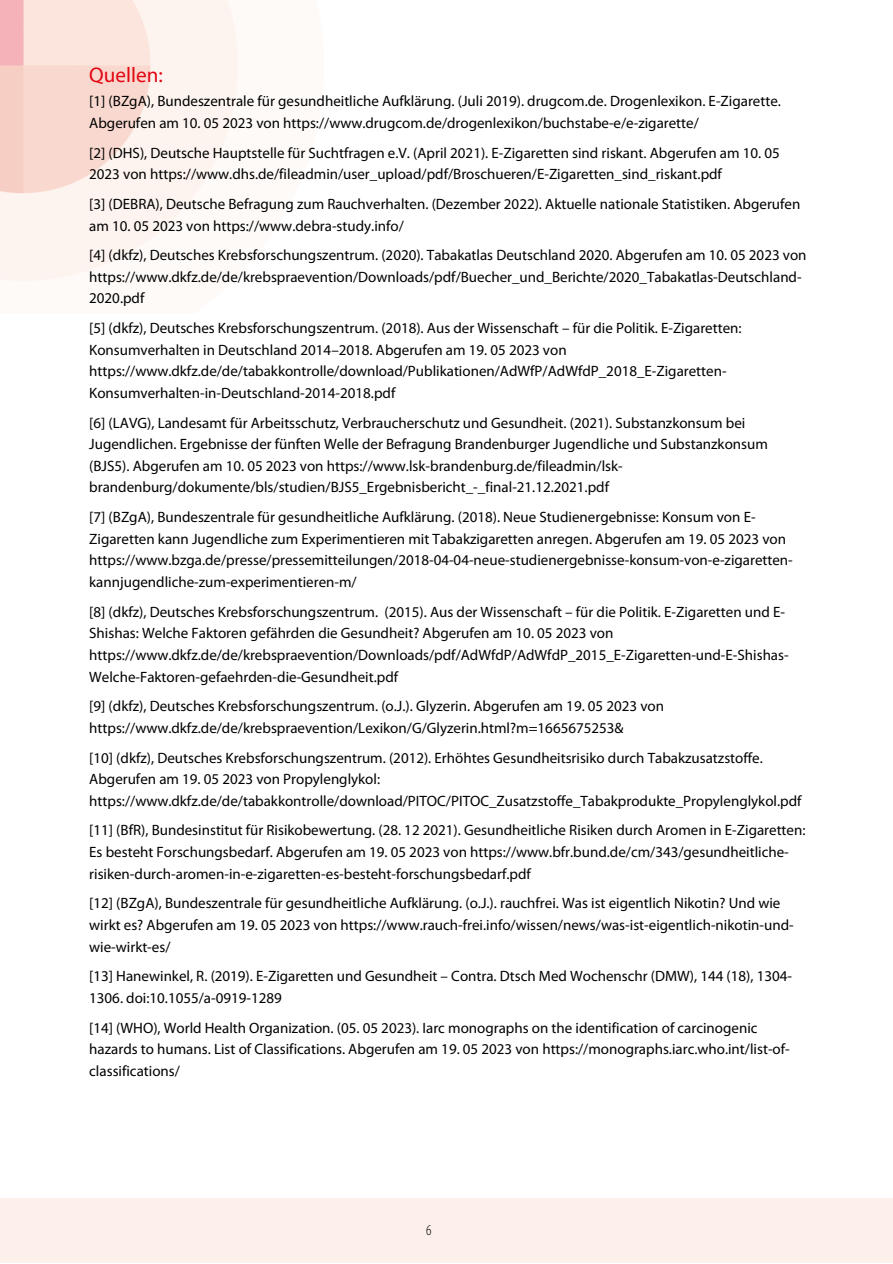
<style>
.page{position:relative;width:893px;height:1264px;background:#fff}
.page>*{position:absolute;margin:0;border:0;box-sizing:border-box;transform-origin:0 0}
.t1{font:21.15px "Myriad Pro";color:#e30613}
.t2{font:15px/21.6px "Myriad Pro";color:#000}
.t3{font:300 condensed 15px "Myriad Pro";color:#000}
</style>
<div class="page">
<img style="left:0;top:0;width:238px;height:281px">
<div style="left:0;top:1198px;width:892px;height:64px;background:#fdf0ea"></div>
<p class="t1" style="left:89px;top:66px;width:75px">Quellen:</p>
<p class="t2" style="left:89px;top:92px;width:693px">[1] (BZgA), Bundeszentrale für gesundheitliche Aufklärung. (Juli 2019). drugcom.de. Drogenlexikon. E-Zigarette.<br>Abgerufen am 10. 05 2023 von https://www.drugcom.de/drogenlexikon/buchstabe-e/e-zigarette/</p>
<p class="t2" style="left:89px;top:143px;width:692px">[2] (DHS), Deutsche Hauptstelle für Suchtfragen e.V. (April 2021). E-Zigaretten sind riskant. Abgerufen am 10. 05<br>2023 von https://www.dhs.de/fileadmin/user_upload/pdf/Broschueren/E-Zigaretten_sind_riskant.pdf</p>
<p class="t2" style="left:89px;top:194px;width:712px">[3] (DEBRA), Deutsche Befragung zum Rauchverhalten. (Dezember 2022). Aktuelle nationale Statistiken. Abgerufen am 10. 05 2023 von https://www.debra-study.info/</p>
<p class="t2" style="left:89px;top:246px;width:718px">[4] (dkfz), Deutsches Krebsforschungszentrum. (2020). Tabakatlas Deutschland 2020. Abgerufen am 10. 05 2023 von https://www.dkfz.de/de/krebspraevention/Downloads/pdf/Buecher_und_Berichte/2020_Tabakatlas-Deutschland-<br>2020.pdf</p>
<p class="t2" style="left:89px;top:318px;width:653px">[5] (dkfz), Deutsches Krebsforschungszentrum. (2018). Aus der Wissenschaft – für die Politik. E-Zigaretten:<br>Konsumverhalten in Deutschland 2014–2018. Abgerufen am 19. 05 2023 von https://www.dkfz.de/de/tabakkontrolle/download/Publikationen/AdWfP/AdWfdP_2018_E-Zigaretten-Konsumverhalten-in-Deutschland-2014-2018.pdf</p>
<p class="t2" style="left:89px;top:413px;width:680px">[6] (LAVG), Landesamt für Arbeitsschutz, Verbraucherschutz und Gesundheit. (2021). Substanzkonsum bei Jugendlichen. Ergebnisse der fünften Welle der Befragung Brandenburger Jugendliche und Substanzkonsum (BJS5). Abgerufen am 10. 05 2023 von https://www.lsk-brandenburg.de/fileadmin/lsk&shy;brandenburg/dokumente/bls/studien/BJS5_Ergebnisbericht_-_final-21.12.2021.pdf</p>
<p class="t2" style="left:89px;top:507px;width:705px">[7] (BZgA), Bundeszentrale für gesundheitliche Aufklärung. (2018). Neue Studienergebnisse: Konsum von E-Zigaretten kann Jugendliche zum Experimentieren mit Tabakzigaretten anregen. Abgerufen am 19. 05 2023 von https://www.bzga.de/presse/pressemitteilungen/2018-04-04-neue-studienergebnisse-konsum-von-e-zigaretten&shy;kannjugendliche-zum-experimentieren-m/</p>
<p class="t2" style="left:89px;top:602px;width:701px">[8] (dkfz), Deutsches Krebsforschungszentrum. (2015). Aus der Wissenschaft – für die Politik. E-Zigaretten und E-Shishas: Welche Faktoren gefährden die Gesundheit? Abgerufen am 10. 05 2023 von https://www.dkfz.de/de/krebspraevention/Downloads/pdf/AdWfdP/AdWfdP_2015_E-Zigaretten-und-E-Shishas-Welche-Faktoren-gefaehrden-die-Gesundheit.pdf</p>
<p class="t2" style="left:89px;top:696px;width:576px">[9] (dkfz), Deutsches Krebsforschungszentrum. (o.J.). Glyzerin. Abgerufen am 19. 05 2023 von https://www.dkfz.de/de/krebspraevention/Lexikon/G/Glyzerin.html?m=1665675253&amp;</p>
<p class="t2" style="left:89px;top:748px;width:713px">[10] (dkfz), Deutsches Krebsforschungszentrum. (2012). Erhöhtes Gesundheitsrisiko durch Tabakzusatzstoffe.<br>Abgerufen am 19. 05 2023 von Propylenglykol: https://www.dkfz.de/de/tabakkontrolle/download/PITOC/PITOC_Zusatzstoffe_Tabakprodukte_Propylenglykol.pdf</p>
<p class="t2" style="left:89px;top:820px;width:717px">[11] (BfR), Bundesinstitut für Risikobewertung. (28. 12 2021). Gesundheitliche Risiken durch Aromen in E-Zigaretten:<br>Es besteht Forschungsbedarf. Abgerufen am 19. 05 2023 von https://www.bfr.bund.de/cm/343/gesundheitliche&shy;risiken-durch-aromen-in-e-zigaretten-es-besteht-forschungsbedarf.pdf</p>
<p class="t2" style="left:89px;top:893px;width:706px">[12] (BZgA), Bundeszentrale für gesundheitliche Aufklärung. (o.J.). rauchfrei. Was ist eigentlich Nikotin? Und wie wirkt es? Abgerufen am 19. 05 2023 von https://www.rauch-frei.info/wissen/news/was-ist-eigentlich-nikotin-und&shy;wie-wirkt-es/</p>
<p class="t2" style="left:89px;top:966px;width:704px">[13] Hanewinkel, R. (2019). E-Zigaretten und Gesundheit – Contra. Dtsch Med Wochenschr (DMW), 144 (18), 1304-<br>1306. doi:10.1055/a-0919-1289</p>
<p class="t2" style="left:89px;top:1018px;width:702px">[14] (WHO), World Health Organization. (05. 05 2023). Iarc monographs on the identification of carcinogenic hazards to humans. List of Classifications. Abgerufen am 19. 05 2023 von https://monographs.iarc.who.int/list-of&shy;classifications/</p>
<p class="t3" style="left:426px;top:1223px;width:7px">6</p>
</div>
